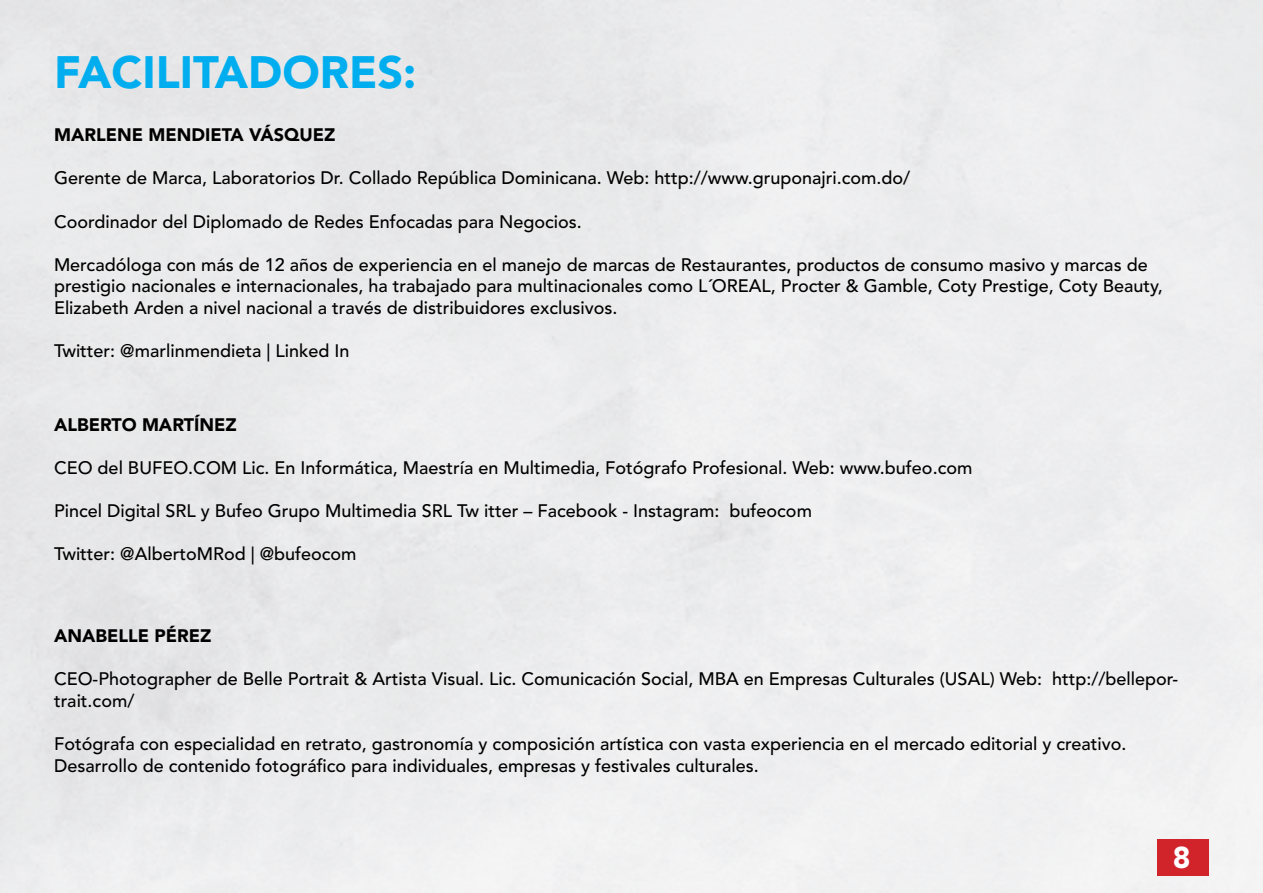
<style>
.page{position:relative;width:1263px;height:893px;background:#ecedee}
.page>*{position:absolute;margin:0;border:0;box-sizing:border-box;transform-origin:0 0}
.t1{font:900 45px "Avenir LT Std";color:#00aeef}
.t2{font:900 30px "Avenir LT Std";color:#fff}
.t3{font:500 18px/21.6px "Avenir LT Std";color:#000}
.t4{font:900 18px "Avenir LT Std";color:#000}
</style>
<div class="page">
<div style="left:1158px;top:839px;width:51px;height:37px;background:#d1232a"></div>
<p class="t1" style="left:54px;top:45px;width:364px">FACILITADORES:</p>
<p class="t4" style="left:54px;top:124px;width:283px">MARLENE MENDIETA VÁSQUEZ</p>
<p class="t3" style="left:54px;top:168px;width:858px">Gerente de Marca, Laboratorios Dr. Collado República Dominicana. Web: http://www.gruponajri.com.do/</p>
<p class="t3" style="left:54px;top:211px;width:529px">Coordinador del Diplomado de Redes Enfocadas para Negocios.</p>
<p class="t3" style="left:54px;top:254px;width:1095px">Mercadóloga con más de 12 años de experiencia en el manejo de marcas de Restaurantes, productos de consumo masivo y marcas de</p>
<p class="t3" style="left:54px;top:276px;width:1110px">prestigio nacionales e internacionales, ha trabajado para multinacionales como L´OREAL, Procter &amp; Gamble, Coty Prestige, Coty Beauty,</p>
<p class="t3" style="left:54px;top:297px;width:565px">Elizabeth Arden a nivel nacional a través de distribuidores exclusivos.</p>
<p class="t3" style="left:54px;top:341px;width:297px">Twitter: @marlinmendieta | Linked In</p>
<p class="t4" style="left:54px;top:414px;width:184px">ALBERTO MARTÍNEZ</p>
<p class="t3" style="left:54px;top:457px;width:920px">CEO del BUFEO.COM Lic. En Informática, Maestría en Multimedia, Fotógrafo Profesional. Web: www.bufeo.com</p>
<p class="t3" style="left:54px;top:501px;width:759px">Pincel Digital SRL y Bufeo Grupo Multimedia SRL Tw itter – Facebook - Instagram: bufeocom</p>
<p class="t3" style="left:54px;top:544px;width:304px">Twitter: @AlbertoMRod | @bufeocom</p>
<p class="t4" style="left:54px;top:625px;width:159px">ANABELLE PÉREZ</p>
<p class="t3" style="left:54px;top:668px;width:1126px">CEO-Photographer de Belle Portrait &amp; Artista Visual. Lic. Comunicación Social, MBA en Empresas Culturales (USAL) Web: http://bellepor&shy;trait.com/</p>
<p class="t3" style="left:54px;top:733px;width:1074px">Fotógrafa con especialidad en retrato, gastronomía y composición artística con vasta experiencia en el mercado editorial y creativo.</p>
<p class="t3" style="left:54px;top:755px;width:706px">Desarrollo de contenido fotográfico para individuales, empresas y festivales culturales.</p>
<h2 class="t2" style="left:1173px;top:839px;width:19px">8</h2>
</div>
